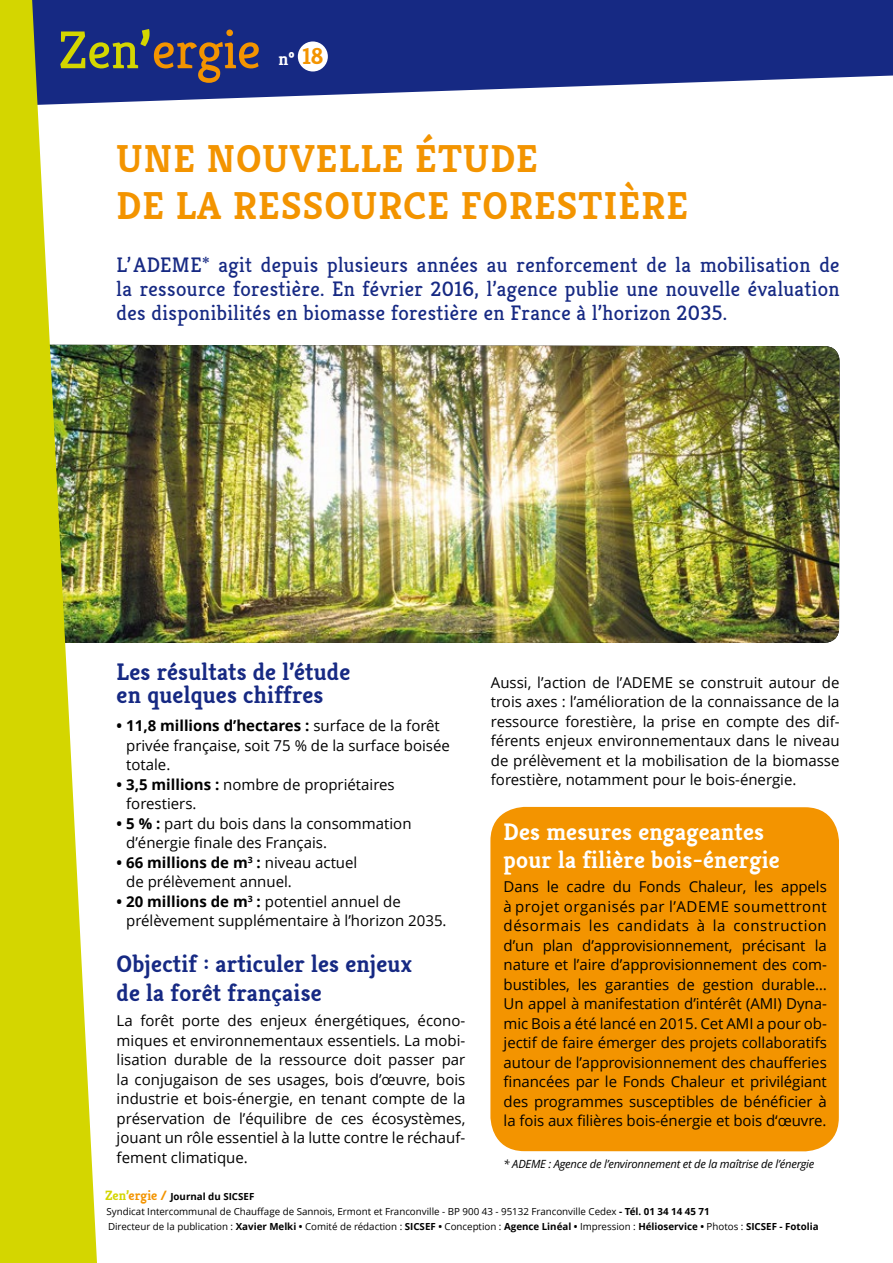
<style>
.page{position:relative;width:893px;height:1263px;background:#fff}
.page>*{position:absolute;margin:0;border:0;box-sizing:border-box;transform-origin:0 0}
.t1{font:53.1px "Kreon";color:#f39400}
.t2{font:700 39px/46.8px "Kreon";letter-spacing:.03em;color:#f39400}
.t3{font:700 24px/22.8px "Kreon";letter-spacing:.01em;color:#162983}
.t4{font:700 24px/28.8px "Kreon";letter-spacing:.01em;color:#fff}
.t5{font:21px/24px "Kreon";letter-spacing:.02em;color:#162983;text-align:justify}
.t6{font:700 18px "Kreon";color:#fff}
.t7{font:15px/19.5px "Open Sans";color:#000}
.t8{font:italic 11.25px "Open Sans";letter-spacing:-.02em;color:#000}
.t9{font:9.75px/15px "Open Sans";color:#000}
.s1{color:#d4d600}
.s2{font-weight:700;color:#d4d600}
.s3{font-size:23.25px;color:#f39400}
.s4{font-weight:700}
.s5{font-family:"Kreon";font-weight:700;font-size:13.5px;color:#d4d600}
.s6{font-family:"Kreon";font-weight:700;font-size:13.5px;color:#f39400}
</style>
<div class="page">
<div style="left:490px;top:807px;width:349px;height:344px;background:#f39400;border-radius:34px"></div>
<img style="left:97px;top:345px;width:743px;height:298px">
<svg style="left:97px;top:0;width:796px;height:103px;background:#354593"></svg>
<div style="left:298px;top:41px;width:30px;height:30px;background:#fff;border-radius:50%"></div>
<svg style="left:0;top:0;width:97px;height:1263px;fill:#d4d600"></svg>
<h1 class="t1" style="left:58px;top:18px;width:204px"><span class="s1">Zen</span><span class="s2">’</span> ergie</h1>
<p class="t6" style="left:278px;top:48px;width:47px">n° <span class="s3">18</span></p>
<h2 class="t2" style="left:117px;top:135px;width:573px">UNE NOUVELLE ÉTUDE<br>DE LA RESSOURCE FORESTIÈRE</h2>
<h3 class="t5" style="left:117px;top:253px;width:724px">L’ ADEME* agit depuis plusieurs années au renforcement de la mobilisation de la ressource forestière. En février 2016, l’agence publie une nouvelle évaluation des disponibilités en biomasse forestière en France à l’horizon 2035.</h3>
<h3 class="t3" style="left:117px;top:660px;width:235px">Les résultats de l’étude en quelques chiffres</h3>
<p class="t7" style="left:126px;top:716px;width:325px;text-indent:-10px"><span class="s4">• 11,8 millions d’hectares :</span> surface de la forêt privée française, soit 75 % de la surface boisée totale.</p>
<p class="t7" style="left:126px;top:774px;width:270px;text-indent:-10px"><span class="s4">• 3,5 millions :</span> nombre de propriétaires forestiers.</p>
<p class="t7" style="left:126px;top:813px;width:287px;text-indent:-10px"><span class="s4">• 5 % :</span> part du bois dans la consommation d’énergie finale des Français.</p>
<p class="t7" style="left:126px;top:852px;width:233px;text-indent:-10px"><span class="s4">• 66 millions de m</span><sup>3</sup> <span class="s4">:</span> niveau actuel de prélèvement annuel.</p>
<p class="t7" style="left:126px;top:891px;width:322px;text-indent:-10px"><span class="s4">• 20 millions de m</span><sup>3</sup> <span class="s4">:</span> potentiel annuel de prélèvement supplémentaire à l’horizon 2035.</p>
<h3 class="t3" style="left:117px;top:949px;width:297px;line-height:28.8px">Objectif : articuler les enjeux de la forêt française</h3>
<p class="t7" style="left:117px;top:1010px;width:350px;text-align:justify">La forêt porte des enjeux énergétiques, écono&shy;miques et environnementaux essentiels. La mobi&shy;lisation durable de la ressource doit passer par la conjugaison de ses usages, bois d’œuvre, bois industrie et bois-énergie, en tenant compte de la préservation de l’équilibre de ces écosystèmes, jouant un rôle essentiel à la lutte contre le réchauf&shy;fement climatique.</p>
<p class="t7" style="left:491px;top:672px;width:350px;text-align:justify">Aussi, l’action de l’ADEME se construit autour de trois axes : l’amélioration de la connaissance de la ressource forestière, la prise en compte des dif&shy;férents enjeux environnementaux dans le niveau de prélèvement et la mobilisation de la biomasse forestière, notamment pour le bois-énergie.</p>
<h3 class="t4" style="left:504px;top:817px;width:277px">Des mesures engageantes pour la filière bois-énergie</h3>
<p class="t7" style="left:504px;top:876px;width:325px;text-align:justify">Dans le cadre du Fonds Chaleur, les appels à projet organisés par l’ADEME soumettront désormais les candidats à la construction d’un plan d’approvisionnement, précisant la nature et l’aire d’approvisionnement des com&shy;bustibles, les garanties de gestion durable… Un appel à manifestation d’intérêt (AMI) Dyna&shy;mic Bois a été lancé en 2015. Cet AMI a pour ob&shy;jectif de faire émerger des projets collaboratifs autour de l’approvisionnement des chaufferies financées par le Fonds Chaleur et privilégiant des programmes susceptibles de bénéficier à la fois aux filières bois-énergie et bois d‘œuvre.</p>
<p class="t8" style="left:504px;top:1156px;width:312px">* ADEME : Agence de l’environnement et de la maîtrise de l’énergie</p>
<p class="t9" style="left:105px;top:1188px;width:715px"><span class="s5">Zen’</span><span class="s6">ergie /</span> <span class="s4">Journal du SICSEF<br></span>Syndicat Intercommunal de Chauffage de Sannois, Ermont et Franconville - BP 900 43 - 95132 Franconville Cedex <span class="s4">- Tél. 01 34 14 45 71<br></span>Directeur de la publication : <span class="s4">Xavier Melki •</span> Comité de rédaction : <span class="s4">SICSEF •</span> Conception : <span class="s4">Agence Linéal •</span> Impression : <span class="s4">Hélioservice •</span> Photos : <span class="s4">SICSEF - Fotolia</span></p>
</div>
